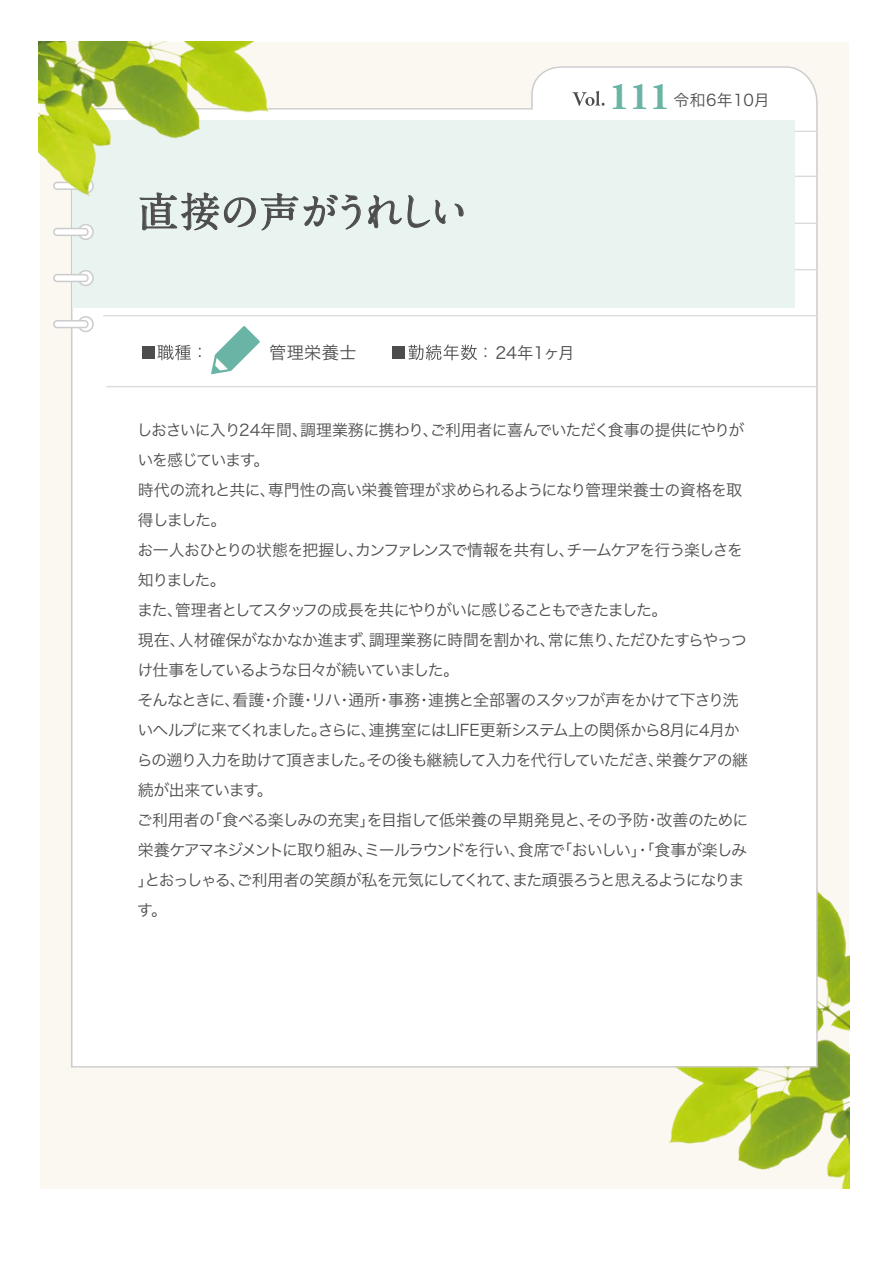
<style>
.page{position:relative;width:893px;height:1263px;background:#fff}
.page>*{position:absolute;margin:0;border:0;box-sizing:border-box;transform-origin:0 0}
.t1{font:700 40.5px "A1 Mincho Std";letter-spacing:-.105em;color:#4d4d4d}
.t2{font:700 39.15px "Adobe Garamond Pro";color:#69b4a4}
.t3{font:17.1px "Hira Kaku Pro W3";letter-spacing:.025em;color:#4d4d4d}
.t4{font:16.5px "Hira Kaku Pro W3";color:#4d4d4d}
.t5{font:15.9px/30px "Hira Kaku Pro W3";letter-spacing:-.065em;color:#4d4d4d}
.t6{font:15.9px "Hira Kaku Pro W3";letter-spacing:.025em;color:#4d4d4d}
</style>
<div class="page">
<div style="left:40px;top:42px;width:809px;height:1146px;background:#fbf8f2"></div>
<img style="left:634px;top:891px;width:215px;height:297px">
<div style="left:71px;top:66px;width:747px;height:1001px;background:#fff"></div>
<div style="left:71px;top:370px;width:747px;height:71px;background:#fff"></div>
<div style="left:303px;top:324px;width:515px;height:46px;background:#fff"></div>
<img style="left:303px;top:279px;width:515px;height:45px">
<img style="left:794px;top:232px;width:24px;height:47px">
<img style="left:794px;top:188px;width:24px;height:44px">
<img style="left:303px;top:76px;width:515px;height:112px">
<div style="left:72px;top:120px;width:722px;height:187px;background:#e9f4f1"></div>
<img style="left:38px;top:41px;width:265px;height:378px">
<div style="left:392px;top:346px;width:13px;height:13px;background:#4d4d4d"></div>
<svg style="left:409px;top:344px;width:68px;height:16px"></svg>
<svg style="left:140px;top:190px;width:158px;height:40px"></svg>
<svg style="left:304px;top:195px;width:57px;height:34px"></svg>
<svg style="left:368px;top:195px;width:34px;height:33px"></svg>
<svg style="left:408px;top:195px;width:55px;height:33px"></svg>
<svg style="left:211px;top:326px;width:49px;height:48px"></svg>
<svg style="left:572px;top:91px;width:32px;height:15px"></svg>
<div style="left:142px;top:346px;width:13px;height:13px;background:#4d4d4d"></div>
<svg style="left:157px;top:345px;width:34px;height:15px"></svg>
<h1 class="t1" style="left:138px;top:179px;width:333px">直接の声がうれしい</h1>
<h2 class="t2" style="left:609px;top:73px;width:62px">111</h2>
<p class="t6" style="left:673px;top:85px;width:98px">令和6年10月</p>
<p class="t3" style="left:269px;top:337px;width:89px">管理栄養士</p>
<p class="t4" style="left:495px;top:338px;width:81px">24年1ヶ月</p>
<p class="t5" style="left:137px;top:414px;width:613px">しおさいに入り24年間、調理業務に携わり、ご利用者に喜んでいただく食事の提供にやりがいを感じています。<br>時代の流れと共に、専門性の高い栄養管理が求められるようになり管理栄養士の資格を取得しました。<br>お一人おひとりの状態を把握し、カンファレンスで情報を共有し、チームケアを行う楽しさを知りました。<br>また、管理者としてスタッフの成長を共にやりがいに感じることもできたました。<br>現在、人材確保がなかなか進まず、調理業務に時間を割かれ、常に焦り、ただひたすらやっつけ仕事をしているような日々が続いていました。<br>そんなときに、看護・介護・リハ・通所・事務・連携と全部署のスタッフが声をかけて下さり洗いヘルプに来てくれました。さらに、連携室にはLIFE更新システム上の関係から8月に4月からの遡り入力を助けて頂きました。その後も継続して入力を代行していただき、栄養ケアの継続が出来ています。<br>ご利用者の「食べる楽しみの充実」を目指して低栄養の早期発見と、その予防・改善のために栄養ケアマネジメントに取り組み、ミールラウンドを行い、食席で「おいしい」・「食事が楽しみ」とおっしゃる、ご利用者の笑顔が私を元気にしてくれて、また頑張ろうと思えるようになります。</p>
</div>
